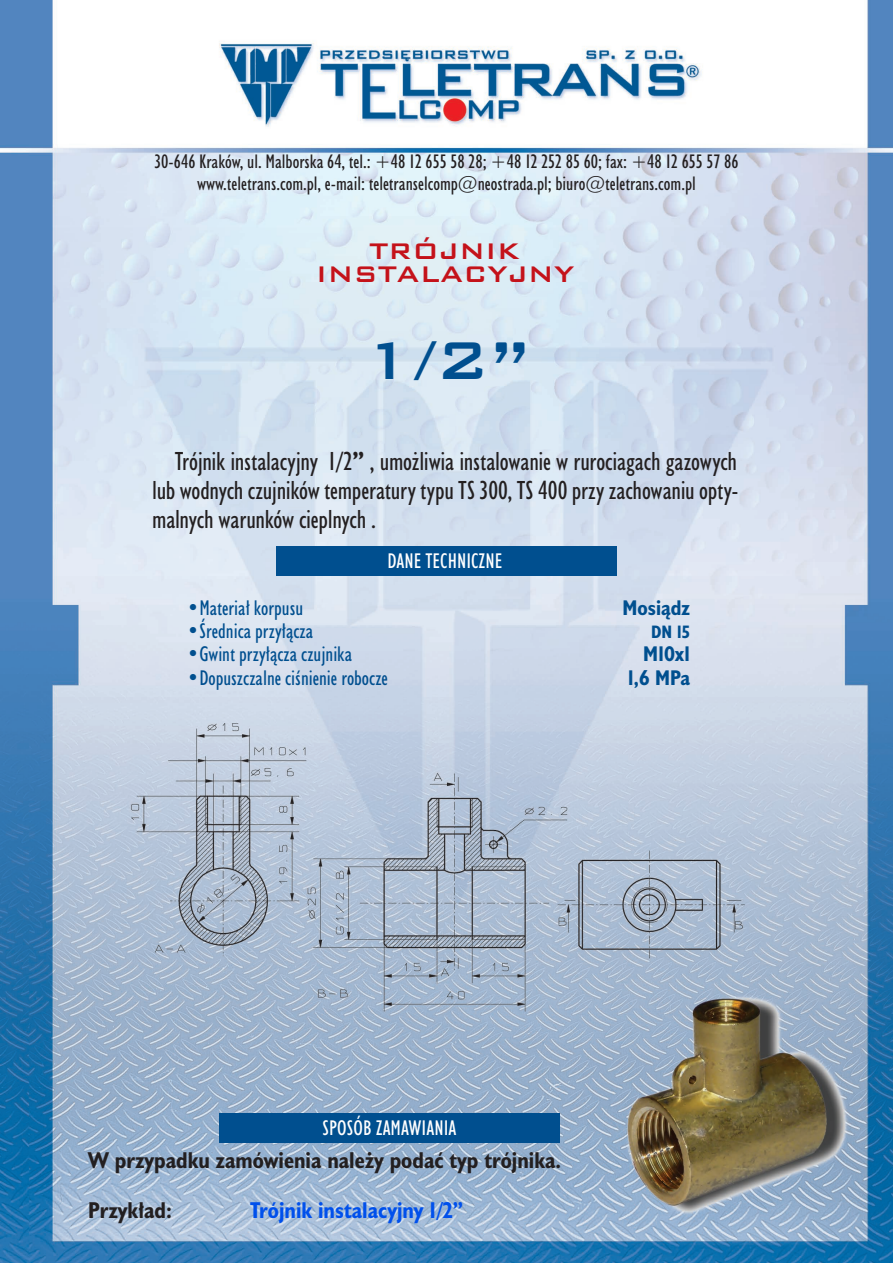
<style>
.page{position:relative;width:893px;height:1263px;background:#fff}
.page>*{position:absolute;margin:0;border:0;box-sizing:border-box;transform-origin:0 0}
.t1{font:30px "Bank Gothic Md PL";color:#004f8f}
.t2{font:24px/28.8px "Humanst 521 Cn PL";letter-spacing:-.01em;color:#231f20;text-align:justify}
.t3{font:700 21px "Humanst 521 Cn PL";color:#231f20}
.t4{font:700 21px "Humanst 521 Cn PL";color:#0050ec}
.t5{font:19.5px "Humanst 521 Cn PL";color:#004f8f}
.t6{font:19.5px "Humanst 521 Cn PL";color:#fff}
.t7{font:700 19.5px "Humanst 521 Cn PL";color:#004f8f}
.t8{font:18px "Humanst 521 Cn PL";color:#231f20}
.t9{font:700 16.5px "Humanst 521 Cn PL";color:#004f8f}
.t10{font:12.75px "Bank Gothic Md PL";color:#c4121a}
.s1{font-weight:700}
</style>
<div class="page">
<img style="left:0;top:0;width:893px;height:1263px">
<div style="left:219px;top:1113px;width:341px;height:29px;background:#004f8f"></div>
<div style="left:276px;top:546px;width:341px;height:30px;background:#004f8f"></div>
<p class="t8" style="left:154px;top:150px;width:586px">30-646 Kraków, ul. Malborska 64, tel.: +48 12 655 58 28; +48 12 252 85 60; fax: +48 12 655 57 86</p>
<p class="t8" style="left:197px;top:172px;width:500px">www.teletrans.com.pl, e-mail: teletranselcomp@neostrada.pl; biuro@teletrans.com.pl</p>
<p class="t10" style="left:369px;top:247px;width:153px">TRÓJNIK</p>
<p class="t10" style="left:316px;top:270px;width:260px">INSTALACYJNY</p>
<p class="t1" style="left:361px;top:351px;width:172px">1/2”</p>
<p class="t2" style="left:152px;top:447px;width:588px;text-indent:23px">Trójnik instalacyjny 1/2<span class="s1">”</span> ‚ umożliwia instalowanie w rurociagach gazowych lub wodnych czujników temperatury typu TS 300, TS 400 przy zachowaniu opty&shy;malnych warunków cieplnych .</p>
<p class="t6" style="left:387px;top:548px;width:117px">DANE TECHNICZNE</p>
<p class="t5" style="left:187px;top:595px;width:118px">•Materiał korpusu</p>
<p class="t7" style="left:622px;top:594px;width:69px">Mosiądz</p>
<p class="t5" style="left:187px;top:618px;width:128px">•Średnica przyłącza</p>
<p class="t9" style="left:651px;top:620px;width:40px">DN 15</p>
<p class="t5" style="left:187px;top:642px;width:167px">•Gwint przyłącza czujnika</p>
<p class="t7" style="left:643px;top:641px;width:48px">M10x1</p>
<p class="t5" style="left:187px;top:665px;width:203px">•Dopuszczalne ciśnienie robocze</p>
<p class="t7" style="left:628px;top:664px;width:64px">1,6 MPa</p>
<p class="t6" style="left:322px;top:1116px;width:135px">SPOSÓB ZAMAWIANIA</p>
<p class="t3" style="left:88px;top:1146px;width:474px">W przypadku zamówienia należy podać typ trójnika.</p>
<p class="t3" style="left:88px;top:1196px;width:85px">Przykład:</p>
<p class="t4" style="left:250px;top:1196px;width:215px">Trójnik instalacyjny 1/2”</p>
</div>
